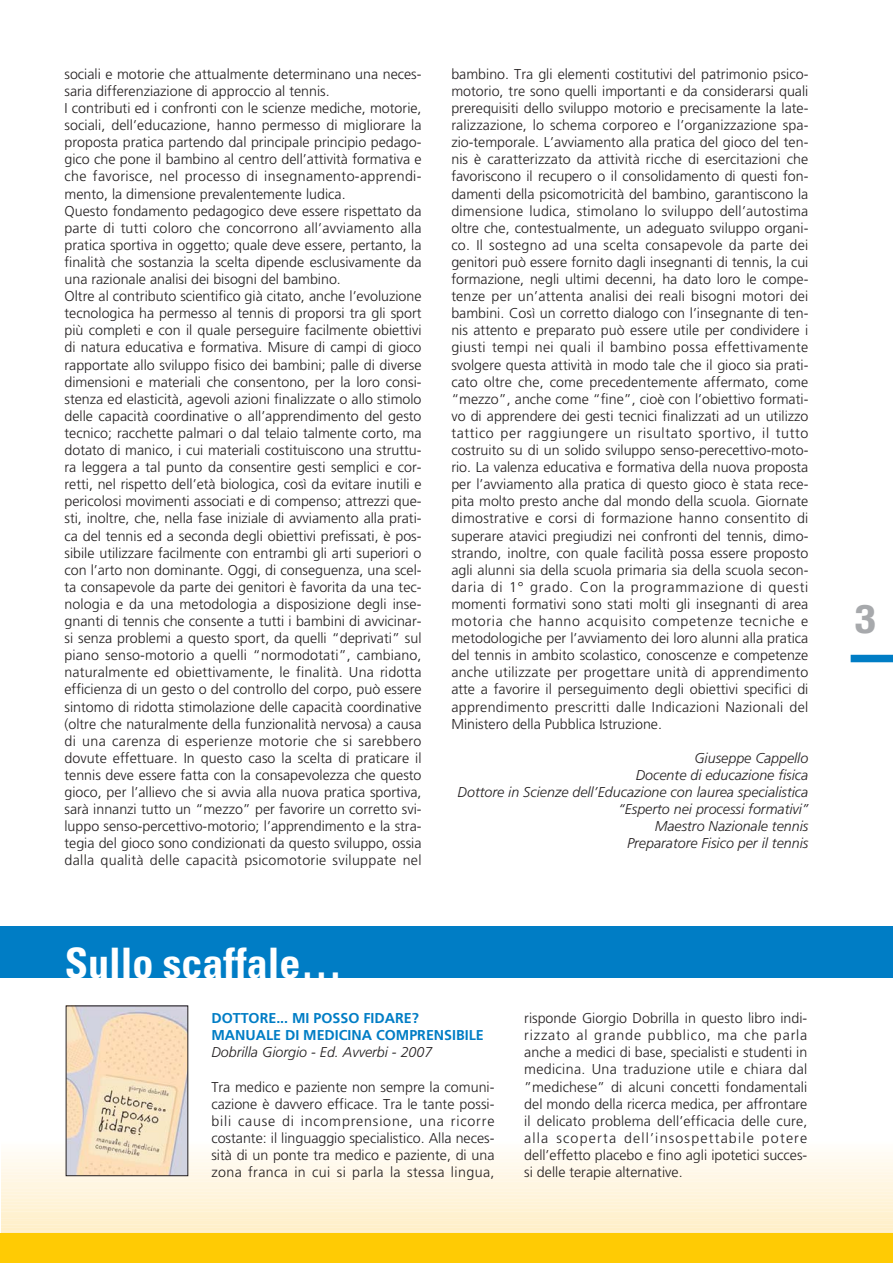
<style>
.page{position:relative;width:893px;height:1263px;background:#fff}
.page>*{position:absolute;margin:0;border:0;box-sizing:border-box;transform-origin:0 0}
.t1{font:700 condensed 42px "Univers";color:#fff}
.t2{font:700 condensed 37.5px "Helvetica";color:#a7a9ac;scale:1.2 1}
.t3{font:300 14.25px/17.1px "Frutiger";color:#231f20;text-align:justify}
.t4{font:italic 300 14.25px/17.1px "Frutiger";color:#231f20;text-align:right}
.t5{font:700 14.25px/17.1px "Frutiger";color:#007dc5}
</style>
<div class="page">
<hr style="left:1px;top:1229px;width:891px;height:4px;background:#ffefc6">
<div style="left:1px;top:1224px;width:891px;height:5px;background:#fff1d1"></div>
<hr style="left:1px;top:1223px;width:891px;height:4px;background:#fff0ca">
<hr style="left:1px;top:1219px;width:891px;height:4px;background:#fff0cc">
<div style="left:1px;top:1214px;width:891px;height:5px;background:#fff1ce"></div>
<hr style="left:1px;top:1210px;width:891px;height:4px;background:#fff2d1">
<hr style="left:1px;top:1206px;width:891px;height:4px;background:#fff2d4">
<hr style="left:1px;top:1202px;width:891px;height:4px;background:#fff3d6">
<div style="left:1px;top:1197px;width:891px;height:5px;background:#fff4d8"></div>
<hr style="left:1px;top:1193px;width:891px;height:4px;background:#fff4db">
<hr style="left:1px;top:1189px;width:891px;height:4px;background:#fff5dd">
<div style="left:1px;top:1184px;width:891px;height:5px;background:#fff6e0"></div>
<hr style="left:1px;top:1180px;width:891px;height:4px;background:#fff6e2">
<hr style="left:1px;top:1176px;width:891px;height:4px;background:#fff7e5">
<hr style="left:1px;top:1172px;width:891px;height:4px;background:#fff7e7">
<div style="left:1px;top:1167px;width:891px;height:5px;background:#fff8ea"></div>
<hr style="left:1px;top:1163px;width:891px;height:4px;background:#fffaed">
<hr style="left:1px;top:1159px;width:891px;height:4px;background:#fffaef">
<div style="left:1px;top:1154px;width:891px;height:5px;background:#fffbf2"></div>
<hr style="left:1px;top:1150px;width:891px;height:4px;background:#fffbf4">
<hr style="left:1px;top:1146px;width:891px;height:4px;background:#fffdf8">
<div style="left:0;top:926px;width:892px;height:52px;background:#007dc5"></div>
<div style="left:0;top:1233px;width:892px;height:30px;background:#ffcb04"></div>
<div style="left:850px;top:655px;width:42px;height:7px;background:#007dc5"></div>
<img style="left:68px;top:1008px;width:118px;height:166px">
<p class="t3" style="left:64px;top:66px;width:358px;text-align:left">sociali e motorie che attualmente determinano una neces&shy;saria differenziazione di approccio al tennis.<br>I contributi ed i confronti con le scienze mediche, motorie, sociali, dell’educazione, hanno permesso di migliorare la proposta pratica partendo dal principale principio pedago&shy;gico che pone il bambino al centro dell’attività formativa e che favorisce, nel processo di insegnamento-apprendi&shy;mento, la dimensione prevalentemente ludica.<br>Questo fondamento pedagogico deve essere rispettato da parte di tutti coloro che concorrono all’avviamento alla pratica sportiva in oggetto; quale deve essere, pertanto, la finalità che sostanzia la scelta dipende esclusivamente da una razionale analisi dei bisogni del bambino.<br>Oltre al contributo scientifico già citato, anche l’evoluzione tecnologica ha permesso al tennis di proporsi tra gli sport più completi e con il quale perseguire facilmente obiettivi di natura educativa e formativa. Misure di campi di gioco rapportate allo sviluppo fisico dei bambini; palle di diverse dimensioni e materiali che consentono, per la loro consi&shy;stenza ed elasticità, agevoli azioni finalizzate o allo stimolo delle capacità coordinative o all’apprendimento del gesto tecnico; racchette palmari o dal telaio talmente corto, ma dotato di manico, i cui materiali costituiscono una struttu&shy;ra leggera a tal punto da consentire gesti semplici e cor&shy;retti, nel rispetto dell’età biologica, così da evitare inutili e pericolosi movimenti associati e di compenso; attrezzi que&shy;sti, inoltre, che, nella fase iniziale di avviamento alla prati&shy;ca del tennis ed a seconda degli obiettivi prefissati, è pos&shy;sibile utilizzare facilmente con entrambi gli arti superiori o con l’arto non dominante. Oggi, di conseguenza, una scel&shy;ta consapevole da parte dei genitori è favorita da una tec&shy;nologia e da una metodologia a disposizione degli inse&shy;gnanti di tennis che consente a tutti i bambini di avvicinar&shy;si senza problemi a questo sport, da quelli “deprivati” sul piano senso-motorio a quelli “normodotati”, cambiano, naturalmente ed obiettivamente, le finalità. Una ridotta efficienza di un gesto o del controllo del corpo, può essere sintomo di ridotta stimolazione delle capacità coordinative (oltre che naturalmente della funzionalità nervosa) a causa di una carenza di esperienze motorie che si sarebbero dovute effettuare. In questo caso la scelta di praticare il tennis deve essere fatta con la consapevolezza che questo gioco, per l’allievo che si avvia alla nuova pratica sportiva, sarà innanzi tutto un “mezzo” per favorire un corretto svi&shy;luppo senso-percettivo-motorio; l’apprendimento e la stra&shy;tegia del gioco sono condizionati da questo sviluppo, ossia dalla qualità delle capacità psicomotorie sviluppate nel</p>
<p class="t3" style="left:451px;top:66px;width:358px">bambino. Tra gli elementi costitutivi del patrimonio psico&shy;motorio, tre sono quelli importanti e da considerarsi quali prerequisiti dello sviluppo motorio e precisamente la late&shy;ralizzazione, lo schema corporeo e l’organizzazione spa&shy;zio-temporale. L’avviamento alla pratica del gioco del ten&shy;nis è caratterizzato da attività ricche di esercitazioni che favoriscono il recupero o il consolidamento di questi fon&shy;damenti della psicomotricità del bambino, garantiscono la dimensione ludica, stimolano lo sviluppo dell’autostima oltre che, contestualmente, un adeguato sviluppo organi&shy;co. Il sostegno ad una scelta consapevole da parte dei genitori può essere fornito dagli insegnanti di tennis, la cui formazione, negli ultimi decenni, ha dato loro le compe&shy;tenze per un’attenta analisi dei reali bisogni motori dei bambini. Così un corretto dialogo con l’insegnante di ten&shy;nis attento e preparato può essere utile per condividere i giusti tempi nei quali il bambino possa effettivamente svolgere questa attività in modo tale che il gioco sia prati&shy;cato oltre che, come precedentemente affermato, come “mezzo”, anche come “fine”, cioè con l’obiettivo formati&shy;vo di apprendere dei gesti tecnici finalizzati ad un utilizzo tattico per raggiungere un risultato sportivo, il tutto costruito su di un solido sviluppo senso-perecettivo-moto&shy;rio. La valenza educativa e formativa della nuova proposta per l’avviamento alla pratica di questo gioco è stata rece&shy;pita molto presto anche dal mondo della scuola. Giornate dimostrative e corsi di formazione hanno consentito di superare atavici pregiudizi nei confronti del tennis, dimo&shy;strando, inoltre, con quale facilità possa essere proposto agli alunni sia della scuola primaria sia della scuola secon&shy;daria di 1° grado. Con la programmazione di questi momenti formativi sono stati molti gli insegnanti di area motoria che hanno acquisito competenze tecniche e metodologiche per l’avviamento dei loro alunni alla pratica del tennis in ambito scolastico, conoscenze e competenze anche utilizzate per progettare unità di apprendimento atte a favorire il perseguimento degli obiettivi specifici di apprendimento prescritti dalle Indicazioni Nazionali del Ministero della Pubblica Istruzione.</p>
<p class="t4" style="left:457px;top:750px;width:352px">Giuseppe Cappello<br>Docente di educazione fisica<br>Dottore in Scienze dell’Educazione con laurea specialistica “Esperto nei processi formativi”<br>Maestro Nazionale tennis<br>Preparatore Fisico per il tennis</p>
<h1 class="t1" style="left:65px;top:948px;width:279px">Sullo scaffale…</h1>
<p class="t5" style="left:211px;top:1011px;width:274px">DOTTORE... MI POSSO FIDARE?<br>MANUALE DI MEDICINA COMPRENSIBILE</p>
<p class="t4" style="left:211px;top:1045px;width:222px">Dobrilla Giorgio - Ed. Avverbi - 2007</p>
<p class="t3" style="left:211px;top:1079px;width:284px">Tra medico e paziente non sempre la comuni&shy;cazione è davvero efficace. Tra le tante possi&shy;bili cause di incomprensione, una ricorre costante: il linguaggio specialistico. Alla neces&shy;sità di un ponte tra medico e paziente, di una zona franca in cui si parla la stessa lingua,</p>
<p class="t3" style="left:524px;top:1011px;width:284px">risponde Giorgio Dobrilla in questo libro indi&shy;rizzato al grande pubblico, ma che parla anche a medici di base, specialisti e studenti in medicina. Una traduzione utile e chiara dal ”medichese” di alcuni concetti fondamentali del mondo della ricerca medica, per affrontare il delicato problema dell’efficacia delle cure, alla scoperta dell’insospettabile potere dell’effetto placebo e fino agli ipotetici succes&shy;si delle terapie alternative.</p>
<h2 class="t2" style="left:854px;top:605px;width:20px">3</h2>
</div>
